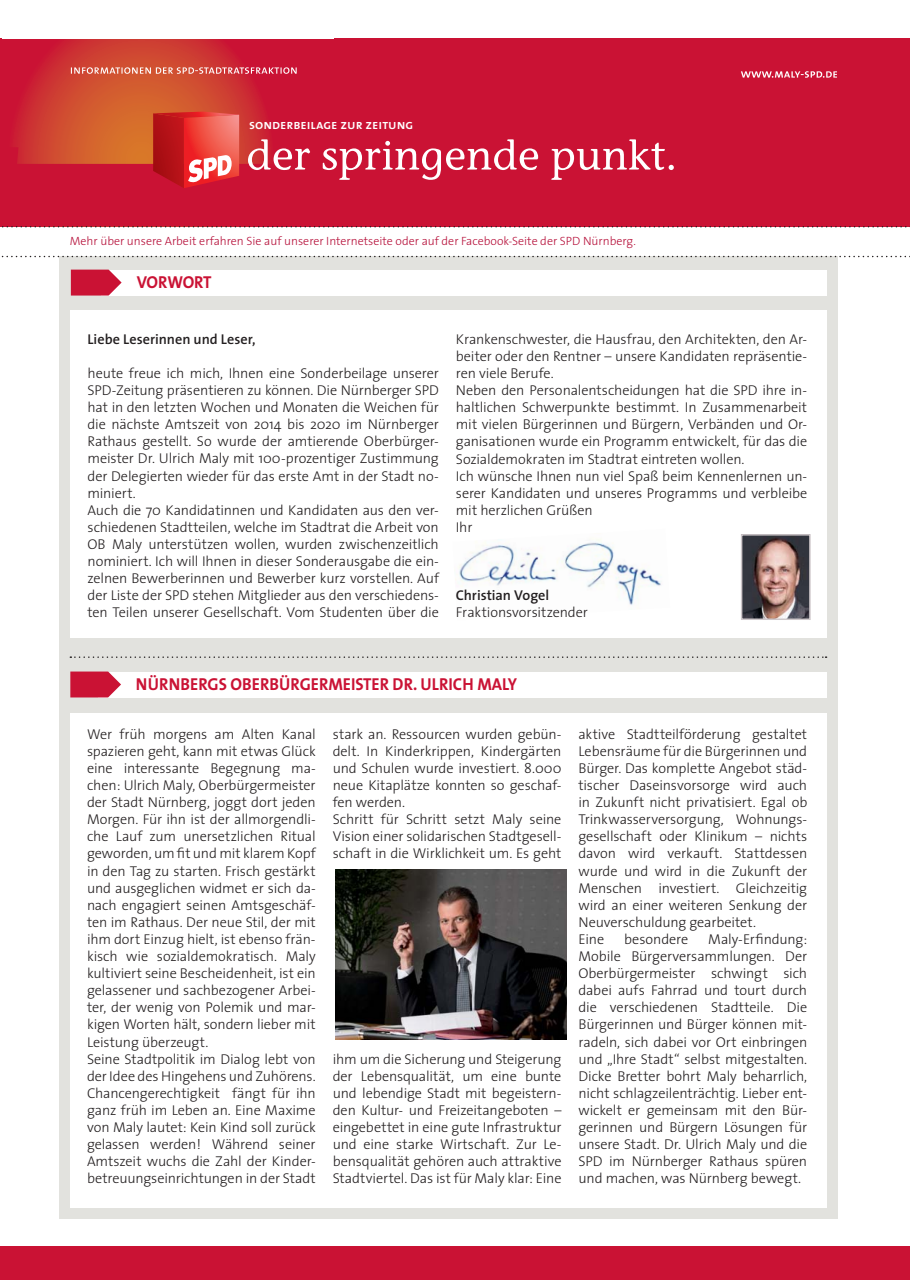
<style>
.page{position:relative;width:910px;height:1280px;background:#fff}
.page>*{position:absolute;margin:0;border:0;box-sizing:border-box;transform-origin:0 0}
.t1{font:17.4px "The Sans Bold Caps";color:#ca1234;scale:.95 1}
.t2{font:17.4px "The Sans Bold Caps";letter-spacing:-.02em;color:#ca1234;scale:.95 1}
.t3{font:300 14.25px/17.1px "The Sans";letter-spacing:-.01em;color:#231f20}
.t4{font:600 14.25px "The Sans";color:#231f20}
.t5{font:13.5px "The Sans Semi Bold Caps";color:#fff}
.t6{font:300 12px "The Sans";color:#b6103a}
</style>
<div class="page">
<div style="left:0;top:38px;width:910px;height:188px;background:#ca1234"></div>
<svg style="left:9px;top:7px;width:265px;height:305px;background:#cf4433"></svg>
<div style="left:9px;top:227px;width:266px;height:81px;background:#fff"></div>
<div style="left:60px;top:257px;width:778px;height:962px;background:#e2e2de"></div>
<div style="left:70px;top:310px;width:757px;height:327px;background:#fff"></div>
<img style="left:455px;top:539px;width:206px;height:66px">
<div style="left:3px;top:0;width:331px;height:38px;background:#fff"></div>
<div style="left:70px;top:713px;width:757px;height:495px;background:#fff"></div>
<svg style="left:741px;top:71px;width:96px;height:7px"></svg>
<svg style="left:71px;top:67px;width:226px;height:7px;background:#de7b76"></svg>
<div style="left:102px;top:270px;width:725px;height:26px;background:#fff"></div>
<img style="left:744px;top:537px;width:64px;height:80px">
<div style="left:741px;top:534px;width:70px;height:86px;border:2px solid #cec7ca"></div>
<div style="left:0;top:1247px;width:910px;height:33px;background:#ca1234"></div>
<svg style="left:71px;top:270px;width:51px;height:26px"></svg>
<div style="left:98px;top:671px;width:729px;height:26px;background:#fff"></div>
<svg style="left:70px;top:671px;width:51px;height:26px"></svg>
<svg style="left:70px;top:656px;width:757px;height:2px"></svg>
<svg style="left:1px;top:256px;width:909px;height:1px"></svg>
<img style="left:335px;top:870px;width:232px;height:169px">
<svg style="left:0;top:112px;width:910px;height:115px"></svg>
<p class="t5" style="left:249px;top:116px;width:166px">sonderbeilage zur zeitung</p>
<p class="t6" style="left:70px;top:236px;width:568px">Mehr über unsere Arbeit erfahren Sie auf unserer Internetseite oder auf der Facebook-Seite der SPD Nürnberg.</p>
<p class="t2" style="left:137px;top:272px;width:80px">VORWORT</p>
<p class="t4" style="left:88px;top:333px;width:170px">Liebe Leserinnen und Leser,</p>
<p class="t3" style="left:88px;top:366px;width:353px">heute freue ich mich, Ihnen eine Sonderbeilage unserer SPD-Zeitung präsentieren zu können. Die Nürnberger SPD hat in den letzten Wochen und Monaten die Weichen für die nächste Amtszeit von 2014 bis 2020 im Nürnberger Rathaus gestellt. So wurde der amtierende Oberbürger&shy;meister Dr. Ulrich Maly mit 100-prozentiger Zustimmung der Delegierten wieder für das erste Amt in der Stadt no&shy;miniert.<br>Auch die 70 Kandidatinnen und Kandidaten aus den ver&shy;schiedenen Stadtteilen, welche im Stadtrat die Arbeit von OB Maly unterstützen wollen, wurden zwischenzeitlich nominiert. Ich will Ihnen in dieser Sonderausgabe die ein&shy;zelnen Bewerberinnen und Bewerber kurz vorstellen. Auf der Liste der SPD stehen Mitglieder aus den verschiedens&shy;ten Teilen unserer Gesellschaft. Vom Studenten über die</p>
<p class="t3" style="left:456px;top:332px;width:353px">Krankenschwester, die Hausfrau, den Architekten, den Ar&shy;beiter oder den Rentner – unsere Kandidaten repräsentie&shy;ren viele Berufe.<br>Neben den Personalentscheidungen hat die SPD ihre in&shy;haltlichen Schwerpunkte bestimmt. In Zusammenarbeit mit vielen Bürgerinnen und Bürgern, Verbänden und Or&shy;ganisationen wurde ein Programm entwickelt, für das die Sozialdemokraten im Stadtrat eintreten wollen.<br>Ich wünsche Ihnen nun viel Spaß beim Kennenlernen un&shy;serer Kandidaten und unseres Programms und verbleibe mit herzlichen Grüßen<br>Ihr</p>
<p class="t4" style="left:456px;top:590px;width:95px">Christian Vogel</p>
<p class="t3" style="left:456px;top:605px;width:134px">Fraktionsvorsitzender</p>
<p class="t1" style="left:136px;top:674px;width:403px">NÜRNBERGS OBERBÜRGERMEISTER DR. ULRICH MALY</p>
<p class="t3" style="left:87px;top:727px;width:230px">Wer früh morgens am Alten Kanal spazieren geht, kann mit etwas Glück eine interessante Begegnung ma&shy;chen: Ulrich Maly, Oberbürgermeister der Stadt Nürnberg, joggt dort jeden Morgen. Für ihn ist der allmorgendli&shy;che Lauf zum unersetzlichen Ritual geworden, um fit und mit klarem Kopf in den Tag zu starten. Frisch gestärkt und ausgeglichen widmet er sich da&shy;nach engagiert seinen Amtsgeschäf&shy;ten im Rathaus. Der neue Stil, der mit ihm dort Einzug hielt, ist ebenso frän&shy;kisch wie sozialdemokratisch. Maly kultiviert seine Bescheidenheit, ist ein gelassener und sachbezogener Arbei&shy;ter, der wenig von Polemik und mar&shy;kigen Worten hält, sondern lieber mit Leistung überzeugt.<br>Seine Stadtpolitik im Dialog lebt von der Idee des Hingehens und Zuhörens.<br>Chancengerechtigkeit fängt für ihn ganz früh im Leben an. Eine Maxime von Maly lautet: Kein Kind soll zurück gelassen werden! Während seiner Amtszeit wuchs die Zahl der Kinder&shy;betreuungseinrichtungen in der Stadt</p>
<p class="t3" style="left:333px;top:727px;width:230px">stark an. Ressourcen wurden gebün&shy;delt. In Kinderkrippen, Kindergärten und Schulen wurde investiert. 8.000 neue Kitaplätze konnten so geschaf&shy;fen werden.<br>Schritt für Schritt setzt Maly seine Vision einer solidarischen Stadtgesell&shy;schaft in die Wirklichkeit um. Es geht</p>
<p class="t3" style="left:333px;top:1051px;width:230px;text-align:justify">ihm um die Sicherung und Steigerung der Lebensqualität, um eine bunte und lebendige Stadt mit begeistern&shy;den Kultur- und Freizeitangeboten – eingebettet in eine gute Infrastruktur und eine starke Wirtschaft. Zur Le&shy;bensqualität gehören auch attraktive Stadtviertel. Das ist für Maly klar: Eine</p>
<p class="t3" style="left:578px;top:727px;width:230px">aktive Stadtteilförderung gestaltet Lebensräume für die Bürgerinnen und Bürger. Das komplette Angebot städ&shy;tischer Daseinsvorsorge wird auch in Zukunft nicht privatisiert. Egal ob Trinkwasserversorgung, Wohnungs&shy;gesellschaft oder Klinikum – nichts davon wird verkauft. Stattdessen wurde und wird in die Zukunft der Menschen investiert. Gleichzeitig wird an einer weiteren Senkung der Neuverschuldung gearbeitet.<br>Eine</p>
<p class="t3" style="left:578px;top:932px;width:230px;text-align:justify;text-indent:130px">Maly-Erfindung:<br>Mobile Bürgerversammlungen. Der Oberbürgermeister schwingt sich dabei aufs Fahrrad und tourt durch die verschiedenen Stadtteile. Die Bürgerinnen und Bürger können mit&shy;radeln, sich dabei vor Ort einbringen und „Ihre Stadt“ selbst mitgestalten.<br>Dicke Bretter bohrt Maly beharrlich, nicht schlagzeilenträchtig. Lieber ent&shy;wickelt er gemeinsam mit den Bür&shy;gerinnen und Bürgern Lösungen für unsere Stadt. Dr. Ulrich Maly und die SPD im Nürnberger Rathaus spüren und machen, was Nürnberg bewegt.</p>
<p class="t3" style="left:624px;top:932px;width:66px">besondere</p>
</div>
